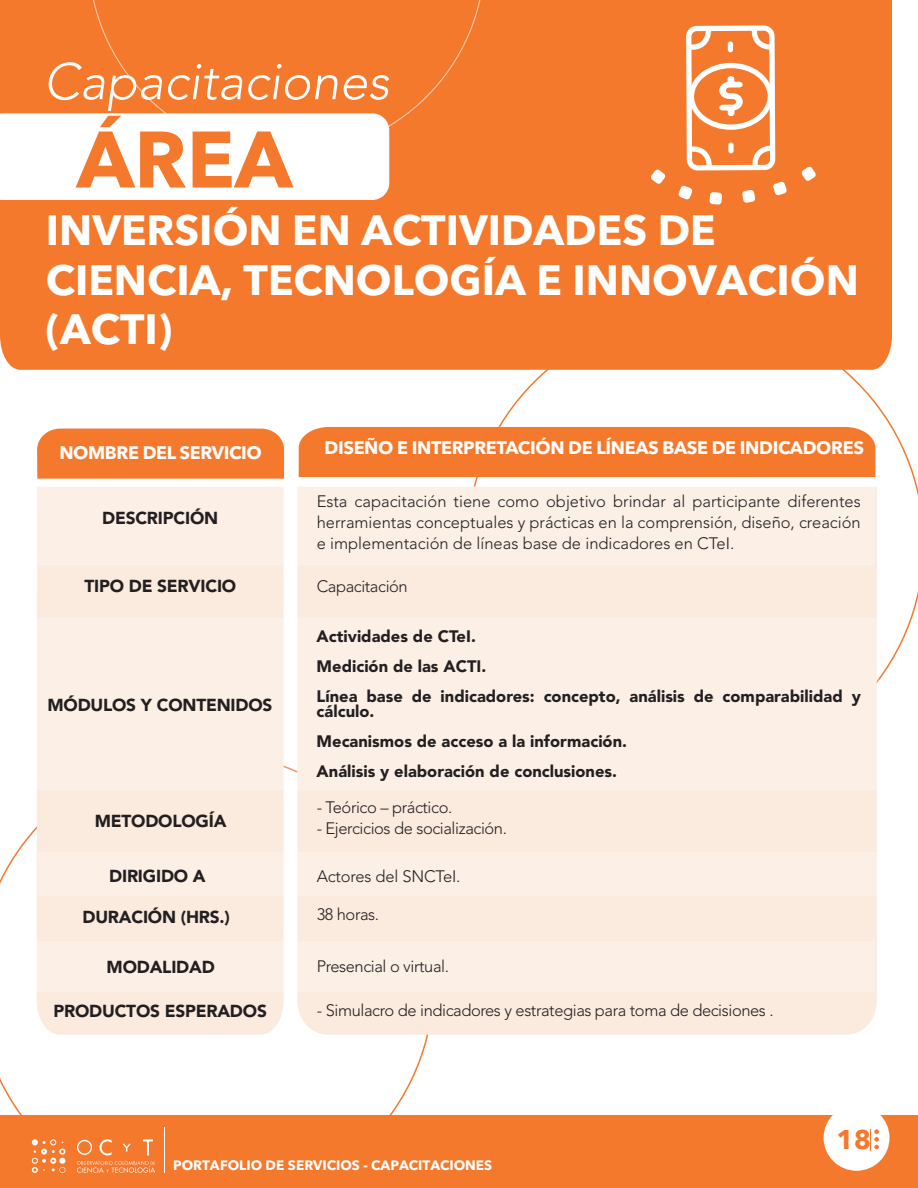
<style>
.page{position:relative;width:918px;height:1188px;background:#fff}
.page>*{position:absolute;margin:0;border:0;box-sizing:border-box;transform-origin:0 0}
.t1{font:700 79.05px "Avenir Next LT Pro";color:#f4792c}
.t2{font:italic 300 51px "Avenir LT Pro";color:#fff}
.t3{font:700 42px/49.5px "Avenir Next LT Pro";color:#fff}
.t4{font:700 26.85px "Avenir Next LT Pro";color:#f4792c}
.t5{font:700 18px "Avenir Next LT Pro";letter-spacing:-.02em;color:#fff}
.t6{font:900 17.25px "Avenir LT Pro";letter-spacing:-.01em;color:#231f20}
.t7{font:300 16.5px/21px "Avenir LT Pro";letter-spacing:-.025em;color:#231f20;text-align:justify}
.t8{font:900 16.5px/30px "Avenir LT Pro";color:#231f20}
.t9{font:700 13.5px "Avenir Next LT Pro";letter-spacing:-.005em;color:#fff}
</style>
<div class="page">
<div style="left:0;top:0;width:892px;height:370px;background:#f4792c"></div>
<div style="left:88px;top:0;width:397px;height:155px;background:#f4792c"></div>
<svg style="left:466px;top:315px;width:452px;height:365px"></svg>
<svg style="left:0;top:113px;width:389px;height:87px"></svg>
<svg style="left:651px;top:169px;width:15px;height:15px"></svg>
<svg style="left:678px;top:185px;width:15px;height:15px"></svg>
<svg style="left:709px;top:192px;width:13px;height:13px"></svg>
<svg style="left:742px;top:190px;width:13px;height:13px"></svg>
<svg style="left:773px;top:181px;width:14px;height:15px"></svg>
<svg style="left:801px;top:166px;width:15px;height:15px"></svg>
<svg style="left:686px;top:25px;width:89px;height:146px"></svg>
<div style="left:728px;top:41px;width:5px;height:11px;background:#fff;border-radius:3px"></div>
<div style="left:728px;top:142px;width:6px;height:11px;background:#fff;border-radius:3px"></div>
<div style="left:0;top:1115px;width:918px;height:73px;background:#f4792c"></div>
<div style="left:824px;top:1105px;width:66px;height:66px;background:#fff;border-radius:50%"></div>
<svg style="left:870px;top:1129px;width:9px;height:21px"></svg>
<div style="left:37px;top:429px;width:247px;height:50px;background:#f4792c"></div>
<div style="left:37px;top:565px;width:247px;height:470px;background:#fbeade"></div>
<div style="left:297px;top:487px;width:580px;height:548px;background:#fbeade"></div>
<div style="left:299px;top:427px;width:576px;height:50px;background:#f4792c"></div>
<div style="left:36px;top:618px;width:843px;height:172px;background:#fbefe6"></div>
<div style="left:37px;top:486px;width:838px;height:79px;background:#fbefe6"></div>
<div style="left:39px;top:852px;width:838px;height:44px;background:#fbefe6"></div>
<div style="left:37px;top:942px;width:838px;height:50px;background:#fbefe6"></div>
<hr style="left:165px;top:1128px;width:1px;height:45px;background:#fff">
<svg style="left:32px;top:1139px;width:33px;height:34px"></svg>
<svg style="left:77px;top:1139px;width:78px;height:34px"></svg>
<h2 class="t2" style="left:44px;top:51px;width:347px">Capacitaciones</h2>
<h1 class="t1" style="left:77px;top:111px;width:217px">ÁREA</h1>
<h3 class="t3" style="left:46px;top:206px;width:815px">INVERSIÓN EN ACTIVIDADES DE<br>CIENCIA, TECNOLOGÍA E INNOVACIÓN (ACTI)</h3>
<p class="t5" style="left:59px;top:442px;width:204px">NOMBRE DEL SERVICIO</p>
<p class="t6" style="left:102px;top:508px;width:118px">DESCRIPCIÓN</p>
<p class="t6" style="left:85px;top:576px;width:153px">TIPO DE SERVICIO</p>
<p class="t6" style="left:47px;top:695px;width:226px">MÓDULOS Y CONTENIDOS</p>
<p class="t6" style="left:95px;top:810px;width:133px">METODOLOGÍA</p>
<p class="t5" style="left:325px;top:437px;width:541px">DISEÑO E INTERPRETACIÓN DE LÍNEAS BASE DE INDICADORES</p>
<p class="t7" style="left:317px;top:491px;width:546px">Esta capacitación tiene como objetivo brindar al participante diferentes herramientas conceptuales y prácticas en la comprensión, diseño, creación e implementación de líneas base de indicadores en CTeI.</p>
<p class="t7" style="left:317px;top:576px;width:93px">Capacitación</p>
<p class="t8" style="left:317px;top:622px;width:546px">Actividades de CTeI.<br>Medición de las ACTI.<br>Línea base de indicadores: concepto, análisis de comparabilidad y</p>
<p class="t8" style="left:317px;top:697px;width:312px">cálculo.<br>Mecanismos de acceso a la información.<br>Análisis y elaboración de conclusiones.</p>
<p class="t7" style="left:317px;top:797px;width:137px">- Teórico – práctico.</p>
<p class="t7" style="left:317px;top:818px;width:192px">- Ejercicios de socialización.</p>
<p class="t6" style="left:109px;top:865px;width:98px">DIRIGIDO A</p>
<p class="t7" style="left:317px;top:866px;width:145px">Actores del SNCTeI.</p>
<p class="t6" style="left:82px;top:907px;width:149px">DURACIÓN (HRS.)</p>
<p class="t6" style="left:107px;top:957px;width:110px">MODALIDAD</p>
<p class="t7" style="left:317px;top:904px;width:64px">38 horas.</p>
<p class="t7" style="left:317px;top:956px;width:134px">Presencial o virtual.</p>
<p class="t6" style="left:53px;top:1001px;width:215px">PRODUCTOS ESPERADOS</p>
<p class="t7" style="left:317px;top:999px;width:458px">- Simulacro de indicadores y estrategias para toma de decisiones .</p>
<p class="t9" style="left:173px;top:1157px;width:321px">PORTAFOLIO DE SERVICIOS - CAPACITACIONES</p>
<h3 class="t4" style="left:836px;top:1123px;width:36px">18</h3>
</div>
